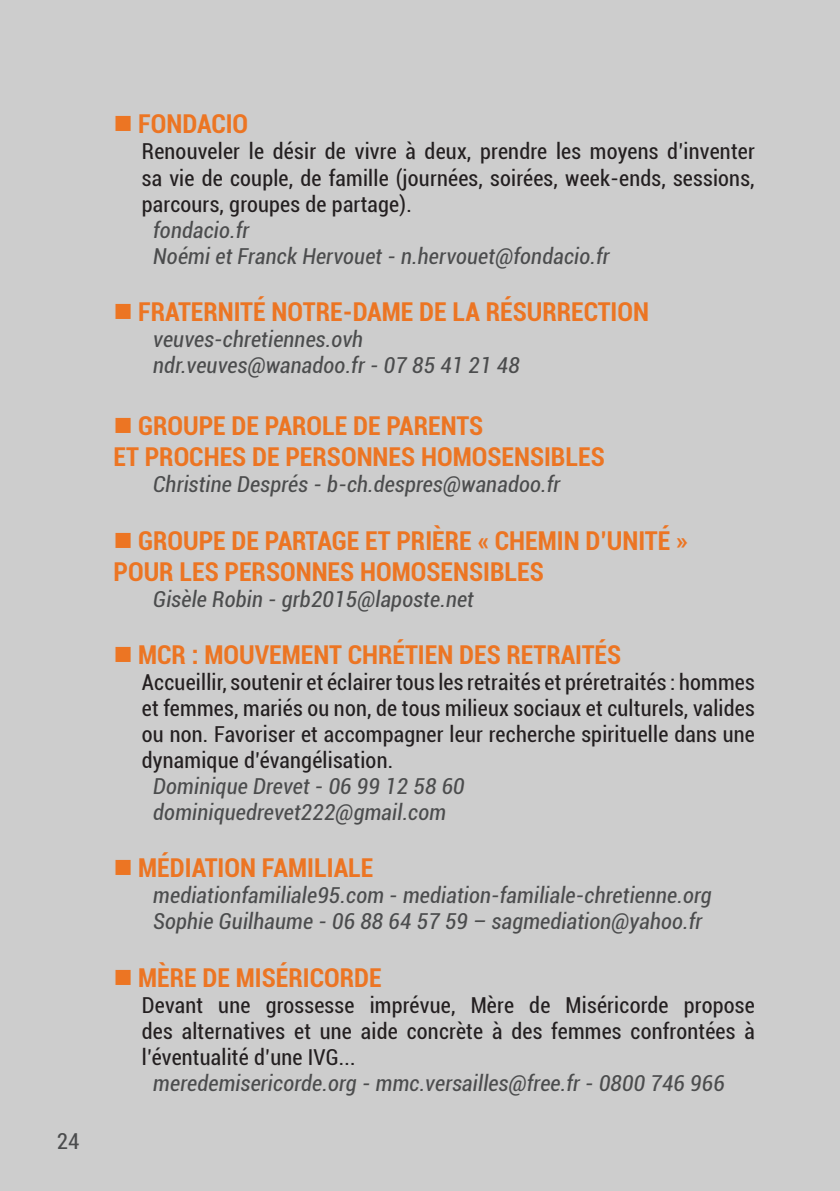
<style>
.page{position:relative;width:840px;height:1191px;background:#fff}
.page>*{position:absolute;margin:0;border:0;box-sizing:border-box;transform-origin:0 0}
.t1{font:700 condensed 26px "Roboto";color:#ec7523}
.t2{font:condensed 22px/26px "Roboto";letter-spacing:.01em;color:#231f20;text-align:justify}
.t3{font:italic condensed 22px/26px "Roboto";letter-spacing:.01em;color:#4b4c4d}
.t4{font:condensed 22px "Roboto";color:#4b4c4d}
</style>
<div class="page">
<div style="left:0;top:0;width:839px;height:1191px;background:#cdcdcd"></div>
<p class="t4" style="left:57px;top:1125px;width:24px">24</p>
<p class="t1" style="left:113px;top:106px;width:136px">■ FONDACIO</p>
<p class="t2" style="left:142px;top:138px;width:614px">Renouveler le désir de vivre à deux, prendre les moyens d’inventer sa vie de couple, de famille (journées, soirées, week-ends, sessions, parcours, groupes de partage).</p>
<p class="t3" style="left:153px;top:216px;width:98px">fondacio.fr</p>
<p class="t3" style="left:153px;top:242px;width:457px">Noémi et Franck Hervouet - n.hervouet@fondacio.fr</p>
<p class="t1" style="left:113px;top:293px;width:536px">■ FRATERNITÉ NOTRE-DAME DE LA RÉSURRECTION</p>
<p class="t3" style="left:153px;top:325px;width:211px">veuves-chretiennes.ovh</p>
<p class="t3" style="left:153px;top:351px;width:368px">ndr.veuves@wanadoo.fr - 07 85 41 21 48</p>
<p class="t1" style="left:113px;top:408px;width:371px">■ GROUPE DE PAROLE DE PARENTS</p>
<p class="t1" style="left:113px;top:439px;width:492px">ET PROCHES DE PERSONNES HOMOSENSIBLES</p>
<p class="t3" style="left:153px;top:471px;width:408px">Christine Després - b-ch.despres@wanadoo.fr</p>
<p class="t1" style="left:113px;top:522px;width:575px">■ GROUPE DE PARTAGE ET PRIÈRE « CHEMIN D’UNITÉ »</p>
<p class="t1" style="left:113px;top:553px;width:431px">POUR LES PERSONNES HOMOSENSIBLES</p>
<p class="t3" style="left:153px;top:585px;width:322px">Gisèle Robin - grb2015@laposte.net</p>
<p class="t1" style="left:113px;top:636px;width:509px">■ MCR : MOUVEMENT CHRÉTIEN DES RETRAITÉS</p>
<p class="t2" style="left:142px;top:668px;width:614px">Accueillir, soutenir et éclairer tous les retraités et préretraités : hommes et femmes, mariés ou non, de tous milieux sociaux et culturels, valides ou non. Favoriser et accompagner leur recherche spirituelle dans une dynamique d’évangélisation.</p>
<p class="t3" style="left:153px;top:772px;width:313px">Dominique Drevet - 06 99 12 58 60 dominiquedrevet222@gmail.com</p>
<p class="t1" style="left:113px;top:850px;width:261px">■ MÉDIATION FAMILIALE</p>
<p class="t3" style="left:153px;top:881px;width:559px">mediationfamiliale95.com - mediation-familiale-chretienne.org<br>Sophie Guilhaume - 06 88 64 57 59 – sagmediation@yahoo.fr</p>
<p class="t1" style="left:113px;top:959px;width:269px">■ MÈRE DE MISÉRICORDE</p>
<p class="t2" style="left:142px;top:991px;width:614px">Devant une grossesse imprévue, Mère de Miséricorde propose des alternatives et une aide concrète à des femmes confrontées à l’éventualité d’une IVG...</p>
<p class="t3" style="left:153px;top:1069px;width:572px">meredemisericorde.org - mmc.versailles@free.fr - 0800 746 966</p>
</div>
